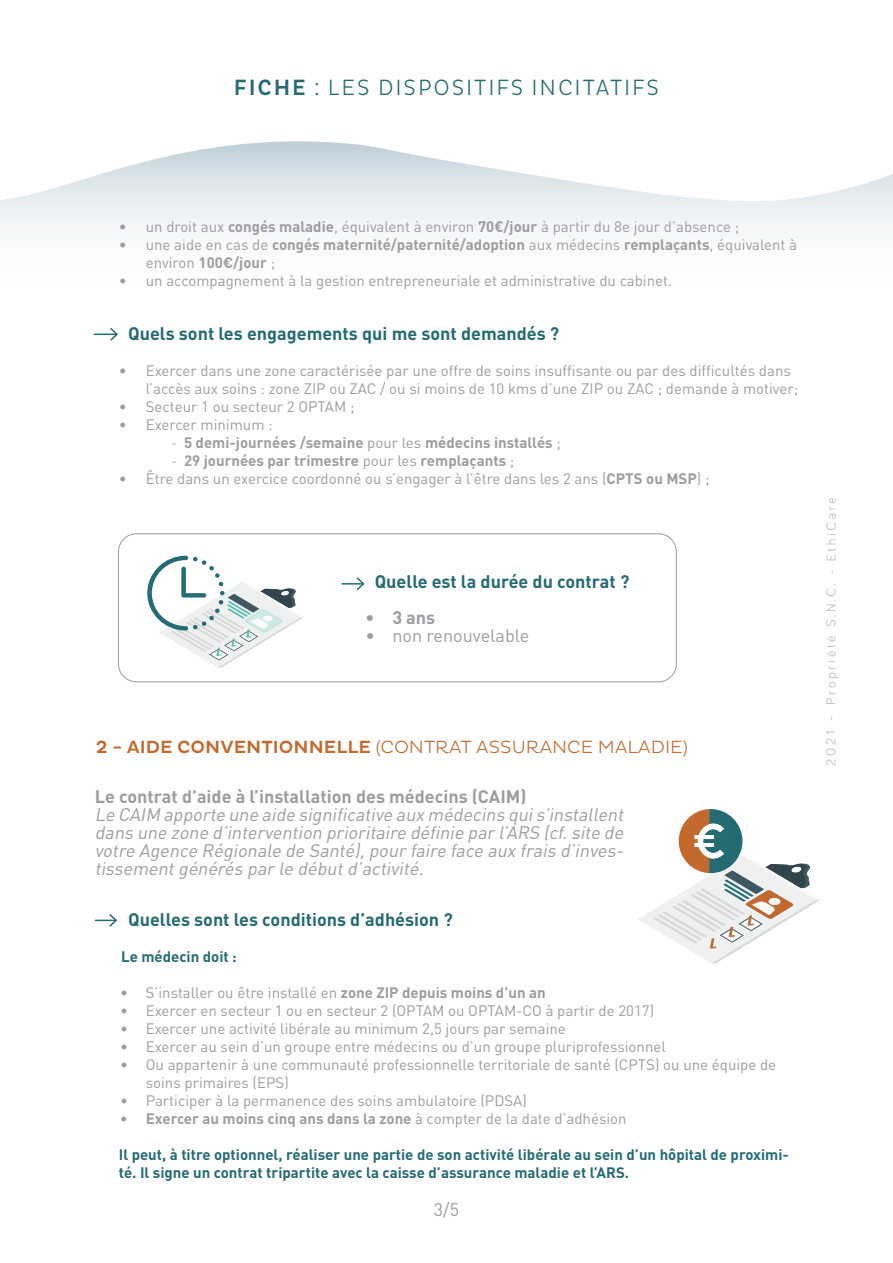
<style>
.page{position:relative;width:893px;height:1263px;background:#fff}
.page>*{position:absolute;margin:0;border:0;box-sizing:border-box;transform-origin:0 0}
.t1{font:300 22.5px "Pluto Cond";letter-spacing:.085em;color:#246b73}
.t2{font:italic 18px/18px "DIN";color:#9b9da0;text-align:justify}
.t3{font:700 18px "DIN";color:#246b73}
.t4{font:700 18px "DIN";color:#9b9da0}
.t5{font:300 18px "Pluto";color:#c3692e}
.t6{font:18px "DIN";color:#9b9da0}
.t7{font:15px/18px "DIN";color:#9b9da0}
.t8{font:700 15px/18px "DIN";color:#9b9da0}
.t9{font:700 15px/18px "DIN";color:#246b73}
.t10{font:13.5px "Bariol";letter-spacing:.2em;color:#c0c1c4}
.s1{font-weight:500}
.s2{font-weight:700}
.s3{font-family:"DIN Pro";font-weight:700}
.s4{font-weight:400}
.s5{font-family:"DIN Pro"}
.s6{font-weight:300}
</style>
<div class="page">
<svg style="left:0;top:200px;width:893px;height:385px"></svg>
<svg style="left:3px;top:141px;width:890px;height:59px"></svg>
<svg style="left:94px;top:327px;width:25px;height:15px"></svg>
<svg style="left:147px;top:556px;width:157px;height:112px"></svg>
<hr style="left:342px;top:583px;width:21px;height:2px;background:#246b73">
<svg style="left:355px;top:576px;width:11px;height:15px"></svg>
<div style="left:118px;top:533px;width:559px;height:149px;border:1px solid #9b9da0;border-radius:18px"></div>
<svg style="left:638px;top:809px;width:182px;height:154px"></svg>
<svg style="left:95px;top:914px;width:22px;height:13px"></svg>
<div style="left:826px;top:498px;width:12px;height:97px;background:#fff"></div>
<h1 class="t1" style="left:234px;top:75px;width:427px"><span class="s1">FICHE</span> : LES DISPOSITIFS INCITATIFS</h1>
<p class="t7" style="left:119px;top:218px;width:622px">• un droit aux <span class="s2">congés maladie</span>, équivalent à environ <span class="s2">70</span><span class="s3">€</span><span class="s2">/jour</span> à partir du 8e jour d’absence ;</p>
<p class="t8" style="left:146px;top:235px;width:653px;text-indent:-27px"><span class="s4">• une aide en cas de</span> congés maternité/paternité/adoption <span class="s4">aux médecins</span> remplaçants<span class="s4">, équivalent à environ</span> 100<span class="s5">€</span>/jour <span class="s4">;</span></p>
<p class="t7" style="left:119px;top:272px;width:555px">• un accompagnement à la gestion entrepreneuriale et administrative du cabinet.</p>
<p class="t3" style="left:128px;top:322px;width:433px">Quels sont les engagements qui me sont demandés ?</p>
<p class="t7" style="left:146px;top:362px;width:654px;text-indent:-27px">• Exercer dans une zone caractérisée par une offre de soins insuffisante ou par des difficultés dans l’accès aux soins : zone ZIP ou ZAC / ou si moins de 10 kms d’une ZIP ou ZAC ; demande à motiver;</p>
<p class="t7" style="left:119px;top:398px;width:237px">• Secteur 1 ou secteur 2 OPTAM ;</p>
<p class="t7" style="left:119px;top:416px;width:155px">• Exercer minimum :</p>
<p class="t8" style="left:171px;top:433px;width:391px"><span class="s6">-</span> 5 demi-journées /semaine <span class="s4">pour les</span> médecins installés <span class="s4">;</span></p>
<p class="t8" style="left:171px;top:451px;width:345px"><span class="s6">-</span> 29 journées par trimestre <span class="s4">pour les</span> remplaçants <span class="s4">;</span></p>
<p class="t7" style="left:119px;top:470px;width:592px">• Être dans un exercice coordonné ou s’engager à l’être dans les 2 ans (<span class="s2">CPTS ou MSP</span>) ;</p>
<p class="t3" style="left:375px;top:570px;width:256px">Quelle est la durée du contrat ?</p>
<p class="t4" style="left:365px;top:606px;width:71px">• 3 ans</p>
<p class="t6" style="left:365px;top:625px;width:165px">• non renouvelable</p>
<p class="t5" style="left:96px;top:737px;width:594px"><span class="s1">2 - AIDE CONVENTIONNELLE</span> (CONTRAT ASSURANCE MALADIE)</p>
<p class="t4" style="left:95px;top:784px;width:433px">Le contrat d’aide à l’installation des médecins (CAIM)</p>
<p class="t2" style="left:95px;top:805px;width:534px">Le CAIM apporte une aide significative aux médecins quis’installent dans une zone d’intervention prioritaire définie par l’ARS (cf.site de votre Agence Régionale de Santé),pour faire face aux frais d’inves&shy;tissementgénérés par le débutd’activité.</p>
<p class="t3" style="left:128px;top:908px;width:326px">Quelles sont les conditions d’adhésion ?</p>
<p class="t9" style="left:121px;top:947px;width:117px">Le médecin doit :</p>
<p class="t7" style="left:120px;top:983px;width:427px">• S’installer ou être installé en <span class="s2">zone ZIP depuis moins d’un an</span></p>
<p class="t7" style="left:120px;top:1001px;width:535px">• Exercer en secteur 1 ou en secteur 2 (OPTAM ou OPTAM-CO à partir de 2017)</p>
<p class="t7" style="left:120px;top:1019px;width:447px">• Exercer une activité libérale au minimum 2,5 jours par semaine</p>
<p class="t7" style="left:120px;top:1037px;width:547px">• Exercer au sein d’un groupe entre médecins ou d’un groupe pluriprofessionnel</p>
<p class="t7" style="left:146px;top:1055px;width:632px;text-indent:-26px">• Ou appartenir à une communauté professionnelle territoriale de santé (CPTS) ou une équipe de soins primaires (EPS)</p>
<p class="t7" style="left:120px;top:1091px;width:408px">• Participer à la permanence des soins ambulatoire (PDSA)</p>
<p class="t8" style="left:120px;top:1109px;width:508px">• Exercer au moins cinq ans dans la zone <span class="s4">à compter de la date d’adhésion</span></p>
<p class="t9" style="left:119px;top:1145px;width:672px">Il peut, à titre optionnel, réaliser une partie de son activité libérale au sein d’un hôpital de proximi&shy;té. Il signe un contrat tripartite avec la caisse d’assurance maladie et l’ARS.</p>
<p class="t6" style="left:434px;top:1198px;width:27px">3/5</p>
<p class="t10" style="left:822px;top:766px;width:270px;rotate:-90deg">2021 – Propriété S.N.C. - EthiCare</p>
</div>
